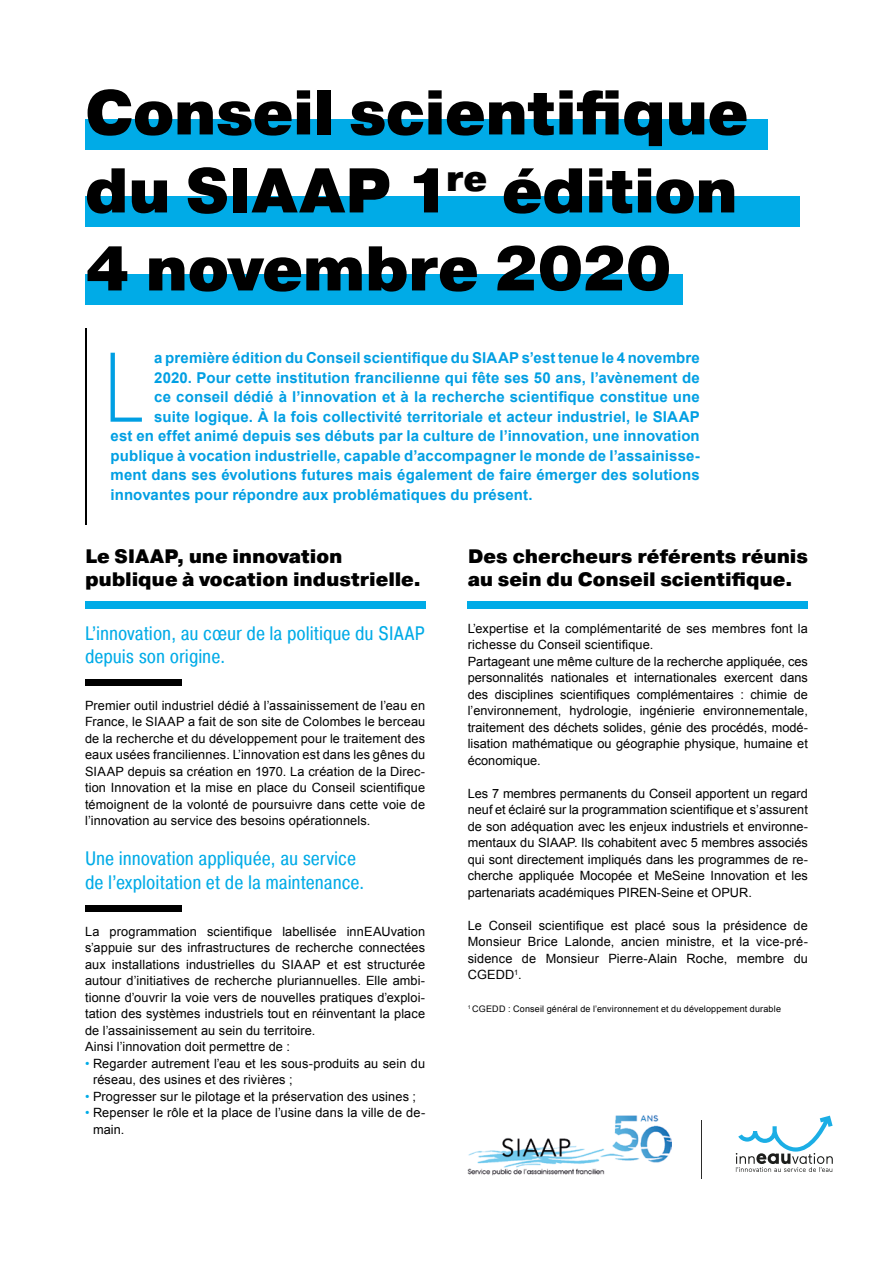
<style>
.page{position:relative;width:893px;height:1263px;background:#fff}
.page>*{position:absolute;margin:0;border:0;box-sizing:border-box;transform-origin:0 0}
.t1{font:200 98.55px "Pragmatica Cond";color:#009fe3}
.t2{font:900 63px/78px "Pragmatica";letter-spacing:-.01em;color:#000}
.t3{font:19.5px/23.4px "Pragmatica Cond";color:#00abe7}
.t4{font:900 19.5px/22.5px "Pragmatica";letter-spacing:-.005em;color:#000}
.t5{font:700 15px "Arial";letter-spacing:.01em;color:#009fe3}
.t6{font:12.75px/16.5px "Arial";letter-spacing:.005em;color:#000}
.t7{font:9px "Arial";letter-spacing:.02em;color:#000}
.s1{color:#00abe7}
</style>
<div class="page">
<div style="left:85px;top:119px;width:682px;height:30px;background:#00abe7"></div>
<div style="left:85px;top:274px;width:598px;height:30px;background:#00abe7"></div>
<div style="left:85px;top:196px;width:714px;height:30px;background:#00abe7"></div>
<hr style="left:85px;top:328px;width:1px;height:196px;background:#000">
<div style="left:85px;top:601px;width:340px;height:8px;background:#00abe7"></div>
<div style="left:85px;top:680px;width:97px;height:6px;background:#000"></div>
<div style="left:85px;top:905px;width:97px;height:6px;background:#000"></div>
<div style="left:468px;top:601px;width:340px;height:8px;background:#00abe7"></div>
<svg style="left:736px;top:1115px;width:97px;height:57px"></svg>
<hr style="left:701px;top:1120px;width:1px;height:58px;background:#2b2b2a">
<img style="left:468px;top:1115px;width:203px;height:61px">
<h2 class="t2" style="left:85px;top:76px;width:665px">Conseil scientifique du SIAAP 1<sup>re</sup> édition<br>4 novembre 2020</h2>
<h1 class="t1" style="left:104px;top:330px;width:40px">L</h1>
<p class="t5" style="left:154px;top:348px;width:547px">a première édition du Conseil scientifique du SIAAP s’est tenue le 4 novembre</p>
<p class="t5" style="left:154px;top:367px;width:547px">2020. Pour cette institution francilienne qui fête ses 50 ans, l’avènement de</p>
<p class="t5" style="left:154px;top:387px;width:547px">ce conseil dédié à l’innovation et à la recherche scientifique constitue une</p>
<p class="t5" style="left:154px;top:406px;width:547px">suite logique. À la fois collectivité territoriale et acteur industriel, le SIAAP</p>
<p class="t5" style="left:111px;top:426px;width:591px">est en effet animé depuis ses débuts par la culture de l’innovation, une innovation</p>
<p class="t5" style="left:111px;top:445px;width:591px">publique à vocation industrielle, capable d’accompagner le monde de l’assainisse-</p>
<p class="t5" style="left:111px;top:465px;width:591px">ment dans ses évolutions futures mais également de faire émerger des solutions</p>
<p class="t5" style="left:111px;top:484px;width:424px">innovantes pour répondre aux problématiques du présent.</p>
<h3 class="t4" style="left:85px;top:546px;width:337px">Le SIAAP, une innovation publique à vocation industrielle.</h3>
<h3 class="t3" style="left:85px;top:621px;width:341px">L’innovation, au cœur de la politique du SIAAP depuis son origine.</h3>
<p class="t6" style="left:85px;top:697px;width:342px;text-align:justify">Premier outil industriel dédié à l’assainissement de l’eau en France, le SIAAP a fait de son site de Colombes le berceau de la recherche et du développement pour le traitement des eaux usées franciliennes. L’innovation est dans les gênes du SIAAP depuis sa création en 1970. La création de la Direc&shy;tion Innovation et la mise en place du Conseil scientifique témoignent de la volonté de poursuivre dans cette voie de l’innovation au service des besoins opérationnels.</p>
<h3 class="t3" style="left:85px;top:847px;width:281px">Une innovation appliquée, au service de l’exploitation et de la maintenance.</h3>
<p class="t6" style="left:85px;top:923px;width:342px">La programmation scientifique labellisée innEAUvation s’appuie sur des infrastructures de recherche connectées aux installations industrielles du SIAAP et est structurée autour d’initiatives de recherche pluriannuelles. Elle ambi&shy;tionne d’ouvrir la voie vers de nouvelles pratiques d’exploi&shy;tation des systèmes industriels tout en réinventant la place de l’assainissement au sein du territoire.<br>Ainsi l’innovation doit permettre de :</p>
<p class="t6" style="left:93px;top:1055px;width:334px;text-indent:-8px"><span class="s1">•</span> Regarder autrement l’eau et les sous-produits au sein du réseau, des usines et des rivières ;</p>
<p class="t6" style="left:85px;top:1088px;width:333px"><span class="s1">•</span> Progresser sur le pilotage et la préservation des usines ;</p>
<p class="t6" style="left:93px;top:1104px;width:334px;text-indent:-8px"><span class="s1">•</span> Repenser le rôle et la place de l’usine dans la ville de de&shy;main.</p>
<h3 class="t4" style="left:468px;top:546px;width:342px">Des chercheurs référents réunis au sein du Conseil scientifique.</h3>
<p class="t6" style="left:468px;top:620px;width:342px">L’expertise et la complémentarité de ses membres font la richesse du Conseil scientifique.<br>Partageant une même culture de la recherche appliquée, ces personnalités nationales et internationales exercent dans des disciplines scientifiques complémentaires : chimie de l’environnement, hydrologie, ingénierie environnementale, traitement des déchets solides, génie des procédés, modé&shy;lisation mathématique ou géographie physique, humaine et économique.</p>
<p class="t6" style="left:468px;top:785px;width:342px;text-align:justify">Les 7 membres permanents du Conseil apportent un regard neuf et éclairé sur la programmation scientifique et s’assurent de son adéquation avec les enjeux industriels et environne&shy;mentaux du SIAAP. Ils cohabitent avec 5 membres associés qui sont directement impliqués dans les programmes de re&shy;cherche appliquée Mocopée et MeSeine Innovation et les partenariats académiques PIREN-Seine et OPUR.</p>
<p class="t6" style="left:468px;top:917px;width:342px;text-align:justify">Le Conseil scientifique est placé sous la présidence de Monsieur Brice Lalonde, ancien ministre, et la vice-pré&shy;sidence de Monsieur Pierre-Alain Roche, membre du CGEDD<sup>1</sup>.</p>
<p class="t7" style="left:468px;top:1003px;width:315px"><sup>1</sup> CGEDD : Conseil général de l’environnement et du développement durable</p>
</div>
